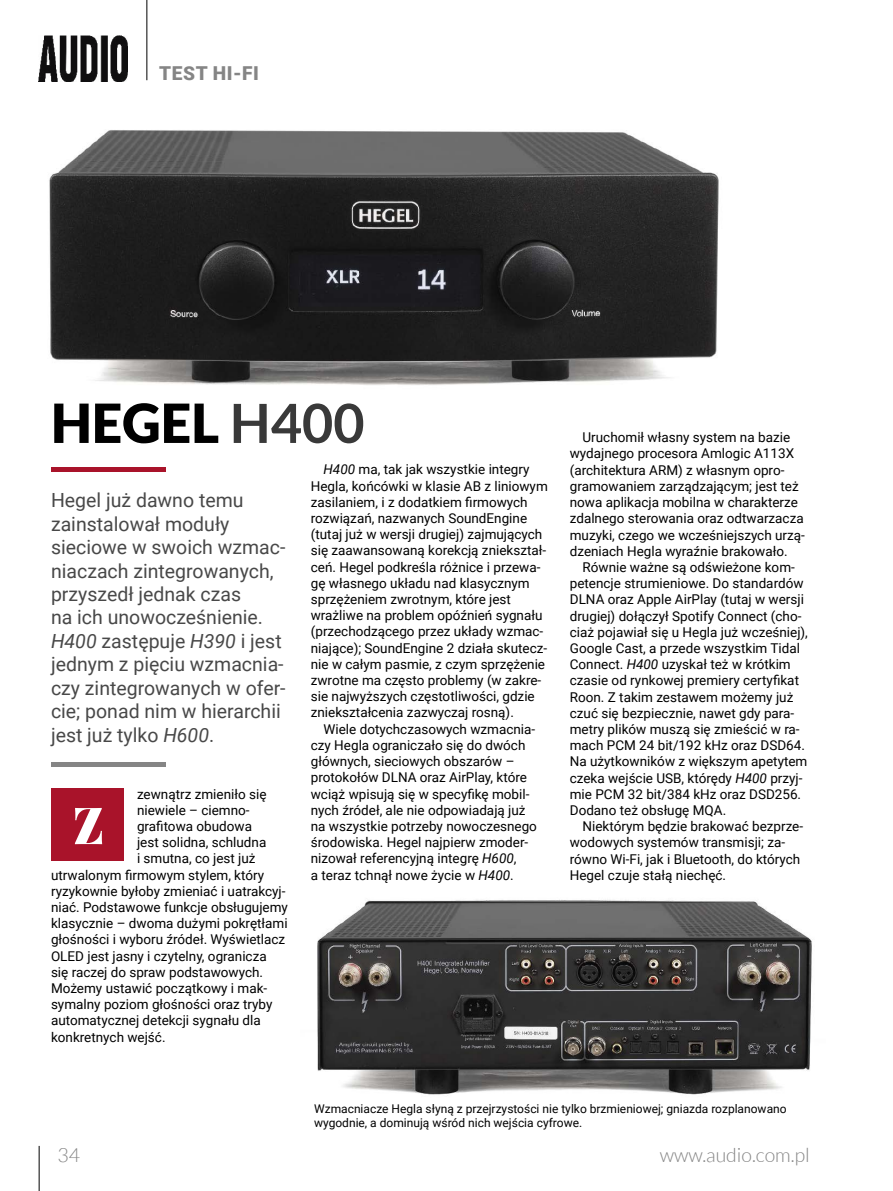
<style>
.page{position:relative;width:893px;height:1191px;background:#fff}
.page>*{position:absolute;margin:0;border:0;box-sizing:border-box;transform-origin:0 0}
.t1{font:900 54px "Lato";color:#000}
.t2{font:900 51.15px "Playfair Display";color:#fff}
.t3{font:19.5px/23.4px "Roboto";color:#484848}
.t4{font:300 19.5px "Lato";color:#858585}
.t5{font:900 19.2px "Roboto";letter-spacing:.035em;color:#858585}
.t6{font:13.5px/16.2px "Roboto";color:#000}
.t7{font:12px/14.4px "Roboto";color:#000}
.s1{font-weight:700;color:#393939}
.s2{font-style:italic}
</style>
<div class="page">
<hr style="left:147px;top:0;width:1px;height:80px;background:#000">
<img style="left:39px;top:35px;width:89px;height:46px">
<hr style="left:39px;top:1145px;width:1px;height:46px;background:#000">
<img style="left:317px;top:900px;width:495px;height:195px">
<hr style="left:51px;top:762px;width:114px;height:4px;background:#858585">
<div style="left:51px;top:788px;width:73px;height:73px;background:#a9132a"></div>
<div style="left:51px;top:467px;width:114px;height:5px;background:#a9132a"></div>
<img style="left:49px;top:130px;width:670px;height:255px">
<h3 class="t5" style="left:159px;top:60px;width:101px">TEST HI-FI</h3>
<h1 class="t1" style="left:51px;top:391px;width:315px">HEGEL <span class="s1">H400</span></h1>
<p class="t3" style="left:51px;top:488px;width:236px">Hegel już dawno temu zainstalował moduły sieciowe w swoich wzmac&shy;niaczach zintegrowanych, przyszedł jednak czas<br>na ich unowocześnienie.<br><span class="s2">H400</span> zastępuje <span class="s2">H390</span> i jest jednym z pięciu wzmacnia&shy;czy zintegrowanych w ofer&shy;cie; ponad nim w hierarchii jest już tylko <span class="s2">H600</span>.</p>
<p class="t6" style="left:137px;top:785px;width:131px">zewnątrz zmieniło się</p>
<p class="t6" style="left:137px;top:801px;width:114px">niewiele – ciemno-</p>
<p class="t6" style="left:137px;top:817px;width:116px">grafitowa obudowa</p>
<p class="t6" style="left:137px;top:833px;width:131px">jest solidna, schludna</p>
<p class="t6" style="left:137px;top:850px;width:120px">i smutna, co jest już</p>
<p class="t6" style="left:51px;top:866px;width:215px">utrwalonym firmowym stylem, który</p>
<p class="t6" style="left:51px;top:882px;width:236px">ryzykownie byłoby zmieniać i uatrakcyj-</p>
<p class="t6" style="left:51px;top:898px;width:238px">niać. Podstawowe funkcje obsługujemy</p>
<p class="t6" style="left:51px;top:914px;width:238px">klasycznie – dwoma dużymi pokrętłami</p>
<p class="t6" style="left:51px;top:931px;width:236px">głośności i wyboru źródeł. Wyświetlacz</p>
<p class="t6" style="left:51px;top:947px;width:217px">OLED jest jasny i czytelny, ogranicza</p>
<p class="t6" style="left:51px;top:963px;width:214px">się raczej do spraw podstawowych.</p>
<p class="t6" style="left:51px;top:979px;width:218px">Możemy ustawić początkowy i mak-</p>
<p class="t6" style="left:51px;top:995px;width:223px">symalny poziom głośności oraz tryby</p>
<p class="t6" style="left:51px;top:1012px;width:211px">automatycznej detekcji sygnału dla</p>
<p class="t6" style="left:51px;top:1028px;width:116px">konkretnych wejść.</p>
<h2 class="t2" style="left:73px;top:784px;width:33px">Z</h2>
<p class="t6" style="left:311px;top:461px;width:238px;text-indent:13px"><span class="s2">H400</span> ma, tak jak wszystkie integry Hegla, końcówki w klasie AB z liniowym zasilaniem, i z dodatkiem firmowych rozwiązań, nazwanych SoundEngine (tutaj już w wersji drugiej) zajmujących się zaawansowaną korekcją zniekształ&shy;ceń. Hegel podkreśla różnice i przewa&shy;gę własnego układu nad klasycznym sprzężeniem zwrotnym, które jest wrażliwe na problem opóźnień sygnału (przechodzącego przez układy wzmac&shy;niające); SoundEngine 2 działa skutecz&shy;nie w całym pasmie, z czym sprzężenie zwrotne ma często problemy (w zakre&shy;sie najwyższych częstotliwości, gdzie zniekształcenia zazwyczaj rosną).</p>
<p class="t6" style="left:311px;top:720px;width:228px;text-indent:13px">Wiele dotychczasowych wzmacnia&shy;czy Hegla ograniczało się do dwóch głównych, sieciowych obszarów – protokołów DLNA oraz AirPlay, które wciąż wpisują się w specyfikę mobil&shy;nych źródeł, ale nie odpowiadają już na wszystkie potrzeby nowoczesnego środowiska. Hegel najpierw zmoder&shy;nizował referencyjną integrę <span class="s2">H600</span>,<br>a teraz tchnął nowe życie w <span class="s2">H400</span>.</p>
<p class="t6" style="left:570px;top:429px;width:237px;text-indent:13px">Uruchomił własny system na bazie wydajnego procesora Amlogic A113X (architektura ARM) z własnym opro&shy;gramowaniem zarządzającym; jest też nowa aplikacja mobilna w charakterze zdalnego sterowania oraz odtwarzacza muzyki, czego we wcześniejszych urzą&shy;dzeniach Hegla wyraźnie brakowało.</p>
<p class="t6" style="left:570px;top:558px;width:240px;text-indent:13px">Równie ważne są odświeżone kom&shy;petencje strumieniowe. Do standardów DLNA oraz Apple AirPlay (tutaj w wersji drugiej) dołączył Spotify Connect (cho&shy;ciaż pojawiał się u Hegla już wcześniej), Google Cast, a przede wszystkim Tidal Connect. <span class="s2">H400</span> uzyskał też w krótkim czasie od rynkowej premiery certyfikat Roon. Z takim zestawem możemy już czuć się bezpiecznie, nawet gdy para&shy;metry plików muszą się zmieścić w ra&shy;mach PCM 24 bit/192 kHz oraz DSD64.<br>Na użytkowników z większym apetytem czeka wejście USB, którędy <span class="s2">H400</span> przyj&shy;mie PCM 32 bit/384 kHz oraz DSD256.<br>Dodano też obsługę MQA.</p>
<p class="t6" style="left:570px;top:818px;width:235px;text-indent:13px">Niektórym będzie brakować bezprze&shy;wodowych systemów transmisji; za&shy;równo Wi-Fi, jak i Bluetooth, do których Hegel czuje stałą niechęć.</p>
<p class="t7" style="left:314px;top:1101px;width:474px">Wzmacniacze Hegla słyną z przejrzystości nie tylko brzmieniowej; gniazda rozplanowano wygodnie, a dominują wśród nich wejścia cyfrowe.</p>
<h3 class="t4" style="left:57px;top:1144px;width:24px">34</h3>
<h3 class="t4" style="left:660px;top:1144px;width:151px">www.audio.com.pl</h3>
</div>
